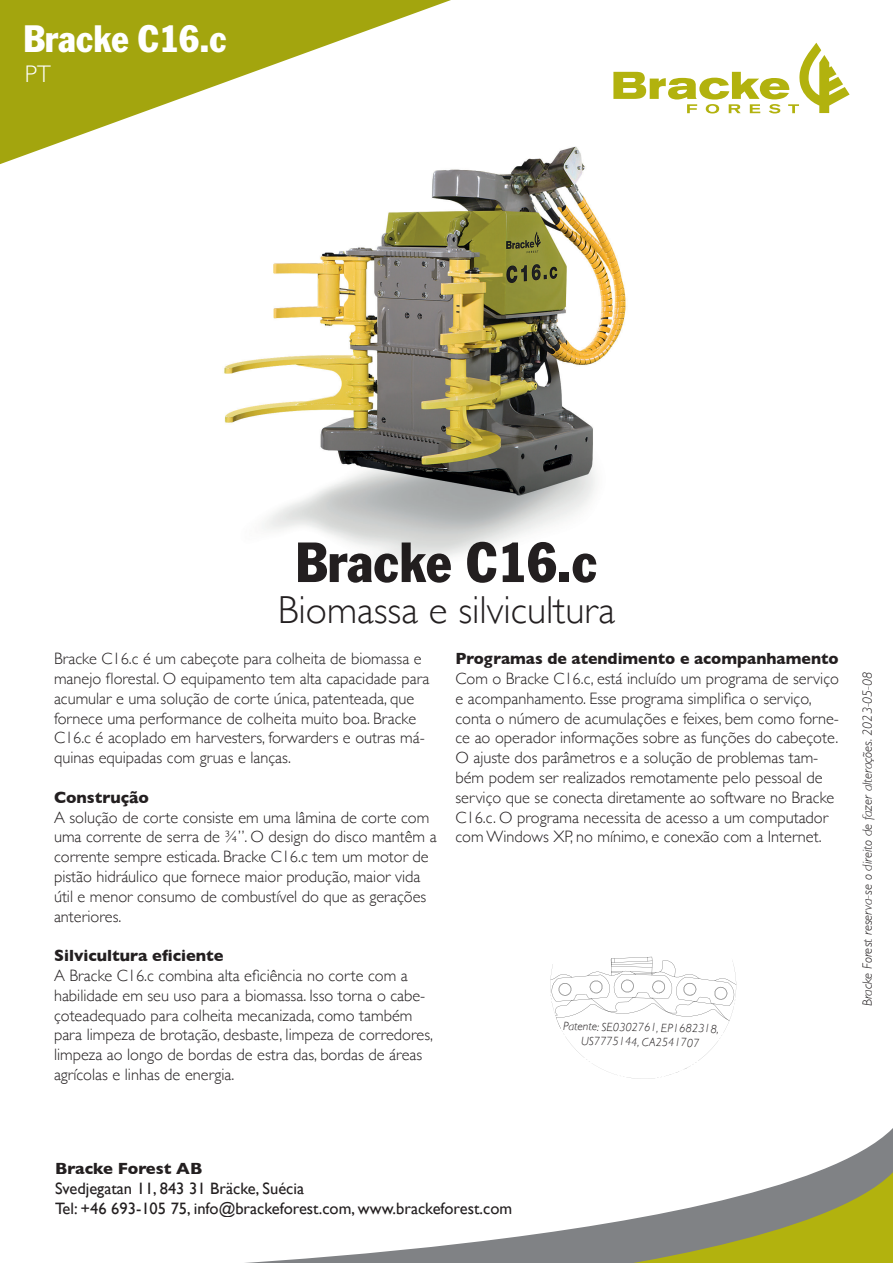
<style>
.page{position:relative;width:893px;height:1263px;background:#fff}
.page>*{position:absolute;margin:0;border:0;box-sizing:border-box;transform-origin:0 0}
.t1{font:condensed 55.5px "Franklin Gothic Std";color:#231f20}
.t2{font:300 39px "Gill Sans";color:#231f20}
.t3{font:condensed 37.5px "Franklin Gothic Std";color:#fff}
.t4{font:300 24px "Gill Sans";color:#fff}
.t5{font:300 16.5px/19.8px "Gill Sans";color:#231f20}
.t6{font:16.5px/19.8px "Gill Sans";color:#231f20}
.t7{font:700 16.5px "Gill Sans";color:#231f20}
.t8{font:700 16.5px "Gill Sans";color:#231f20;scale:.96 1}
.t9{font:italic 300 13.5px "Gill Sans";color:#231f20}
.t10{font:italic 300 12px/14.4px "Gill Sans";color:#231f20;text-align:center}
</style>
<div class="page">
<svg style="left:245px;top:1134px;width:648px;height:129px"></svg>
<img style="left:224px;top:146px;width:402px;height:416px">
<svg style="left:0;top:0;width:451px;height:164px"></svg>
<svg style="left:550px;top:957px;width:186px;height:122px"></svg>
<svg style="left:613px;top:43px;width:237px;height:70px"></svg>
<h3 class="t3" style="left:23px;top:16px;width:205px">Bracke C16.c</h3>
<h3 class="t4" style="left:25px;top:55px;width:27px">PT</h3>
<h1 class="t1" style="left:295px;top:528px;width:303px">Bracke C16.c</h1>
<h2 class="t2" style="left:278px;top:579px;width:339px">Biomassa e silvicultura</h2>
<p class="t5" style="left:54px;top:648px;width:377px">Bracke C16.c é um cabeçote para colheita de biomassa e manejo florestal. O equipamento tem alta capacidade para acumular e uma solução de corte única, patenteada, que fornece uma performance de colheita muito boa. Bracke C16.c é acoplado em harvesters, forwarders e outras má&shy;quinas equipadas com gruas e lanças.</p>
<p class="t7" style="left:54px;top:784px;width:96px">Construção</p>
<p class="t5" style="left:54px;top:806px;width:384px">A solução de corte consiste em uma lâmina de corte com uma corrente de serra de ¾”. O design do disco mantêm a corrente sempre esticada. Bracke C16.c tem um motor de pistão hidráulico que fornece maior produção, maior vida útil e menor consumo de combustível do que as gerações anteriores.</p>
<p class="t7" style="left:54px;top:942px;width:171px">Silvicultura eficiente</p>
<p class="t5" style="left:54px;top:965px;width:381px">A Bracke C16.c combina alta eficiência no corte com a habilidade em seu uso para a biomassa. Isso torna o cabe&shy;çoteadequado para colheita mecanizada, como também para limpeza de brotação, desbaste, limpeza de corredores, limpeza ao longo de bordas de estra das, bordas de áreas agrícolas e linhas de energia.</p>
<p class="t8" style="left:455px;top:645px;width:401px">Programas de atendimento e acompanhamento</p>
<p class="t5" style="left:455px;top:668px;width:385px">Com o Bracke C16.c, está incluído um programa de serviço e acompanhamento. Esse programa simplifica o serviço, conta o número de acumulações e feixes, bem como forne&shy;ce ao operador informações sobre as funções do cabeçote.<br>O ajuste dos parâmetros e a solução de problemas tam&shy;bém podem ser realizados remotamente pelo pessoal de serviço que se conecta diretamente ao software no Bracke C16.c. O programa necessita de acesso a um computador com Windows XP, no mínimo, e conexão com a Internet.</p>
<p class="t10" style="left:563px;top:1019px;width:157px;rotate:1deg">Patente: SE0302761, EP1682318,<br>US7775144, CA2541707</p>
<p class="t9" style="left:860px;top:1006px;width:336px;rotate:-90deg">Bracke Forest reserva-se o direito de fazer alterações. 2023-05-08</p>
<p class="t7" style="left:55px;top:1155px;width:149px">Bracke Forest AB</p>
<p class="t6" style="left:55px;top:1178px;width:459px">Svedjegatan 11, 843 31 Bräcke, Suécia<br>Tel: +46 693-105 75, info@brackeforest.com, www.brackeforest.com</p>
</div>
